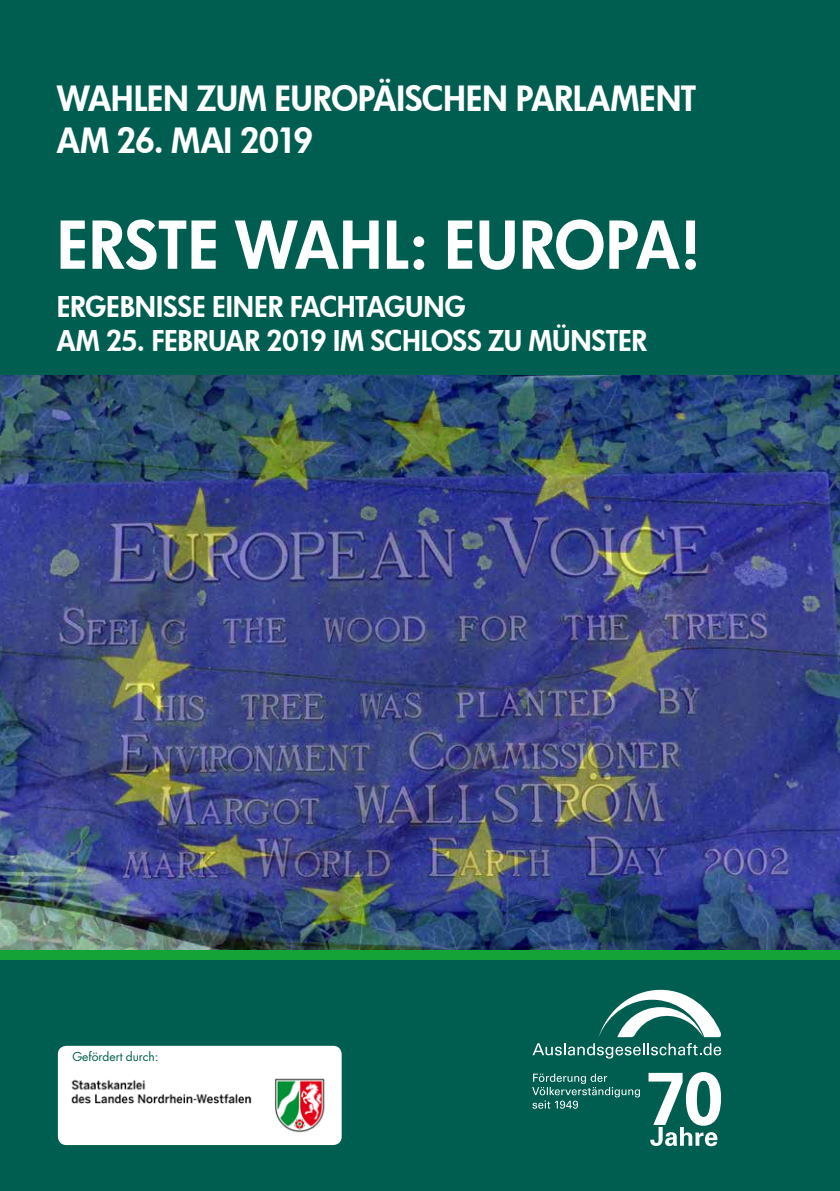
<style>
.page{position:relative;width:840px;height:1191px;background:#fff}
.page>*{position:absolute;margin:0;border:0;box-sizing:border-box;transform-origin:0 0}
.t1{font:800 64px "Futura";letter-spacing:.01em;color:#fff}
.t2{font:800 34px/42px "Futura";letter-spacing:-.005em;color:#fff}
.t3{font:800 28px/34px "Futura";letter-spacing:-.01em;color:#fff}
.t4{font:12px "Futura Std";color:#005e50}
</style>
<div class="page">
<div style="left:0;top:0;width:839px;height:920px;background:#005e50"></div>
<div style="left:0;top:959px;width:839px;height:232px;background:#005e50"></div>
<div style="left:0;top:949px;width:839px;height:10px;background:#13a337"></div>
<img style="left:0;top:376px;width:839px;height:573px">
<svg style="left:532px;top:1073px;width:107px;height:35px"></svg>
<svg style="left:598px;top:989px;width:123px;height:48px"></svg>
<svg style="left:532px;top:1043px;width:188px;height:15px"></svg>
<svg style="left:648px;top:1072px;width:72px;height:74px"></svg>
<div style="left:58px;top:1045px;width:283px;height:100px;background:#fff;border-radius:9px"></div>
<img style="left:71px;top:1078px;width:254px;height:55px">
<p class="t2" style="left:57px;top:76px;width:640px">WAHLEN ZUM EUROPÄISCHEN PARLAMENT<br>AM 26. MAI 2019</p>
<h1 class="t1" style="left:57px;top:202px;width:645px">ERSTE WAHL: EUROPA!</h1>
<p class="t3" style="left:57px;top:289px;width:591px">ERGEBNISSE EINER FACHTAGUNG<br>AM 25. FEBRUAR 2019 IM SCHLOSS ZU MÜNSTER</p>
<p class="t4" style="left:72px;top:1049px;width:88px">Gefördert durch:</p>
</div>
